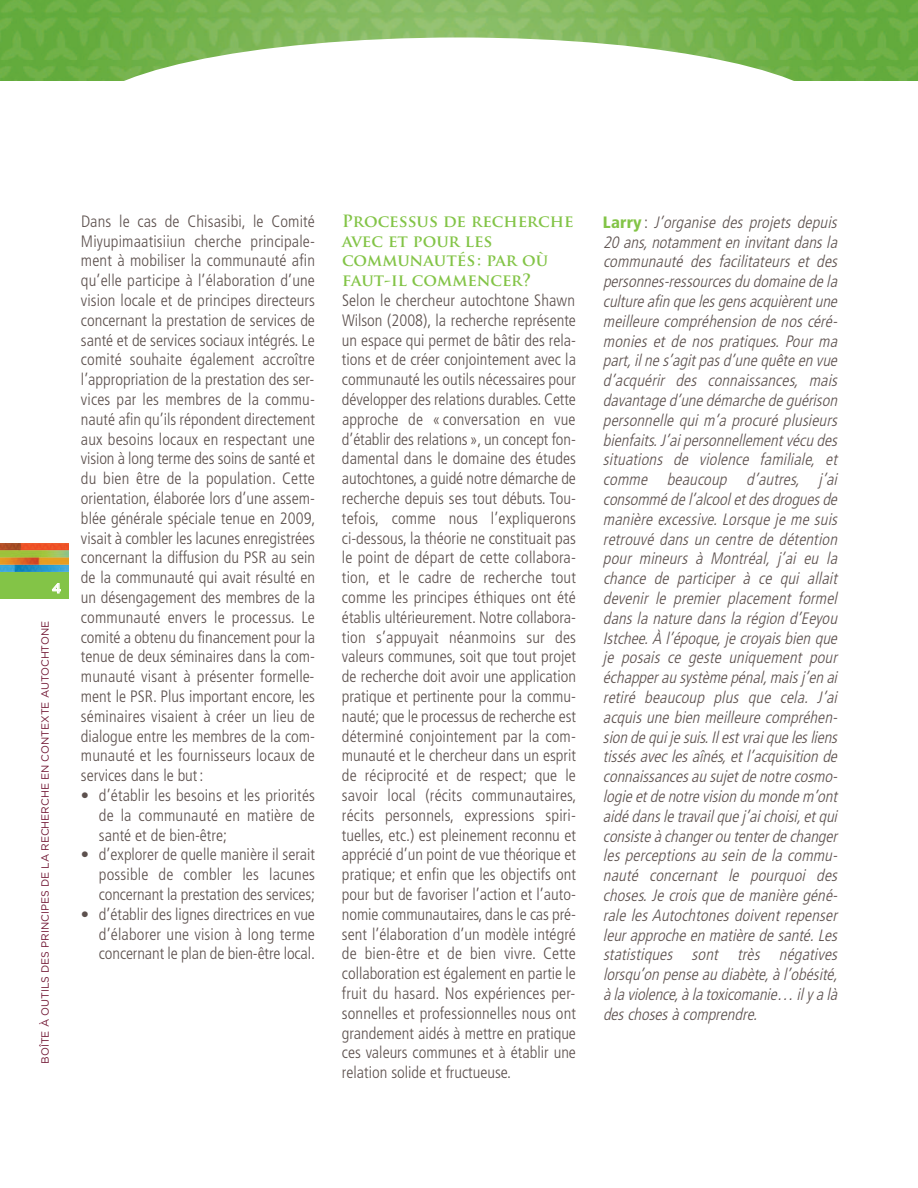
<style>
.page{position:relative;width:918px;height:1188px;background:#fff}
.page>*{position:absolute;margin:0;border:0;box-sizing:border-box;transform-origin:0 0}
.t1{font:300 condensed 16.5px/19.8px "Frutiger";color:#5d514e;text-align:justify}
.t2{font:italic 300 condensed 16.5px/19.8px "Frutiger";color:#5d514e;text-align:justify}
.t3{font:700 16.5px/19.8px "Trajan Pro";color:#83c447}
.t4{font:500 13.5px "Gotham";color:#fff}
.t5{font:10.5px "Gotham";color:#721935}
.s1{font-weight:900;font-style:normal;color:#83c447}
.s2{font-style:normal}
</style>
<div class="page">
<div style="left:0;top:572px;width:69px;height:26px;background:#83c447"></div>
<img style="left:0;top:544px;width:69px;height:28px">
<img style="left:0;top:0;width:918px;height:81px">
<div style="left:81px;top:38px;width:756px;height:162px;background:#fff;border-radius:50%"></div>
<p class="t4" style="left:52px;top:580px;width:11px">4</p>
<p class="t5" style="left:39px;top:1064px;width:444px;rotate:-90deg">BOÎTE À OUTILS DES PRINCIPES DE LA RECHERCHE EN CONTEXTE AUTOCHTONE</p>
<p class="t1" style="left:81px;top:213px;width:236px">Dans le cas de Chisasibi, le Comité Miyupimaatisiiun cherche principale&shy;ment à mobiliser la communauté afin qu’elle participe à l’élaboration d’une vision locale et de principes directeurs concernant la prestation de services de santé et de services sociaux intégrés. Le comité souhaite également accroître l’appropriation de la prestation des ser&shy;vices par les membres de la commu&shy;nauté afin qu’ils répondent directement aux besoins locaux en respectant une vision à long terme des soins de santé et du bien être de la population. Cette orientation, élaborée lors d’une assem&shy;blée générale spéciale tenue en 2009, visait à combler les lacunes enregistrées concernant la diffusion du PSR au sein de la communauté qui avait résulté en un désengagement des membres de la communauté envers le processus. Le comité a obtenu du financement pour la tenue de deux séminaires dans la com&shy;munauté visant à présenter formelle&shy;ment le PSR. Plus important encore, les séminaires visaient à créer un lieu de dialogue entre les membres de la com&shy;munauté et les fournisseurs locaux de services dans le but:</p>
<p class="t1" style="left:99px;top:787px;width:218px;text-indent:-18px">• d’établir les besoins et les priorités de la communauté en matière de santé et de bien-être;</p>
<p class="t1" style="left:99px;top:846px;width:218px;text-indent:-18px">• d’explorer de quelle manière il serait possible de combler les lacunes concernant la prestation des services;</p>
<p class="t1" style="left:99px;top:906px;width:218px;text-indent:-18px">• d’établir des lignes directrices en vue d’élaborer une vision à long terme concernant le plan de bien-être local.</p>
<p class="t3" style="left:342px;top:213px;width:233px">Processus de recherche avec et pour les communautés: par où faut-il commencer?</p>
<p class="t1" style="left:342px;top:292px;width:236px">Selon le chercheur autochtone Shawn Wilson (2008), la recherche représente un espace qui permet de bâtir des rela&shy;tions et de créer conjointement avec la communauté les outils nécessaires pour développer des relations durables. Cette approche de « conversation en vue d’établir des relations», un concept fon&shy;damental dans le domaine des études autochtones, a guidé notre démarche de recherche depuis ses tout débuts. Tou&shy;tefois, comme nous l’expliquerons ci-dessous, la théorie ne constituait pas le point de départ de cette collabora&shy;tion, et le cadre de recherche tout comme les principes éthiques ont été établis ultérieurement. Notre collabora&shy;tion s’appuyait néanmoins sur des valeurs communes, soit que tout projet de recherche doit avoir une application pratique et pertinente pour la commu&shy;nauté; que le processus de recherche est déterminé conjointement par la com&shy;munauté et le chercheur dans un esprit de réciprocité et de respect; que le savoir local (récits communautaires, récits personnels, expressions spiri&shy;tuelles, etc.) est pleinement reconnu et apprécié d’un point de vue théorique et pratique; et enfin que les objectifs ont pour but de favoriser l’action et l’auto&shy;nomie communautaires, dans le cas pré&shy;sent l’élaboration d’un modèle intégré de bien-être et de bien vivre. Cette collaboration est également en partie le fruit du hasard. Nos expériences per&shy;sonnelles et professionnelles nous ont grandement aidés à mettre en pratique ces valeurs communes et à établir une relation solide et fructueuse.</p>
<p class="t2" style="left:603px;top:214px;width:240px"><span class="s1">L a r r y</span> <span class="s2">:</span> J’organise des projets depuis 20 ans, notamment en invitant dans la communauté des facilitateurs et des personnes-ressources du domaine de la culture afin que les gens acquièrent une meilleure compréhension de nos céré&shy;monies et de nos pratiques. Pour ma part, il ne s’agit pas d’une quête en vue d’acquérir des connaissances, mais davantage d’une démarche de guérison personnelle qui m’a procuré plusieurs bienfaits. J’ai personnellement vécu des situations de violence familiale, et comme beaucoup d’autres, j ’ai consommé de l’alcool et des drogues de manière excessive. Lorsque je me suis retrouvé dans un centre de détention pour mineurs à Montréal, j ’ai eu la chance de participer à ce qui allait devenir le premier placement formel dans la nature dans la région d’Eeyou Istchee. À l’époque, je croyais bien que je posais ce geste uniquement pour échapper au système pénal, mais j ’en ai retiré beaucoup plus que cela. J’ai acquis une bien meilleure compréhen&shy;sion de qui je suis. Il est vrai que les liens tissés avec les aînés, et l’acquisition de connaissances au sujet de notre cosmo&shy;logie et de notre vision du monde m’ont aidé dans le travail que j ’ai choisi, et qui consiste à changer ou tenter de changer les perceptions au sein de la commu&shy;nauté concernant le pourquoi des choses. Je crois que de manière géné&shy;rale les Autochtones doivent repenser leur approche en matière de santé. Les statistiques sont très négatives lorsqu’on pense au diabète, à l’obésité, à la violence, à la toxicomanie… il y a là des choses à comprendre.</p>
</div>
